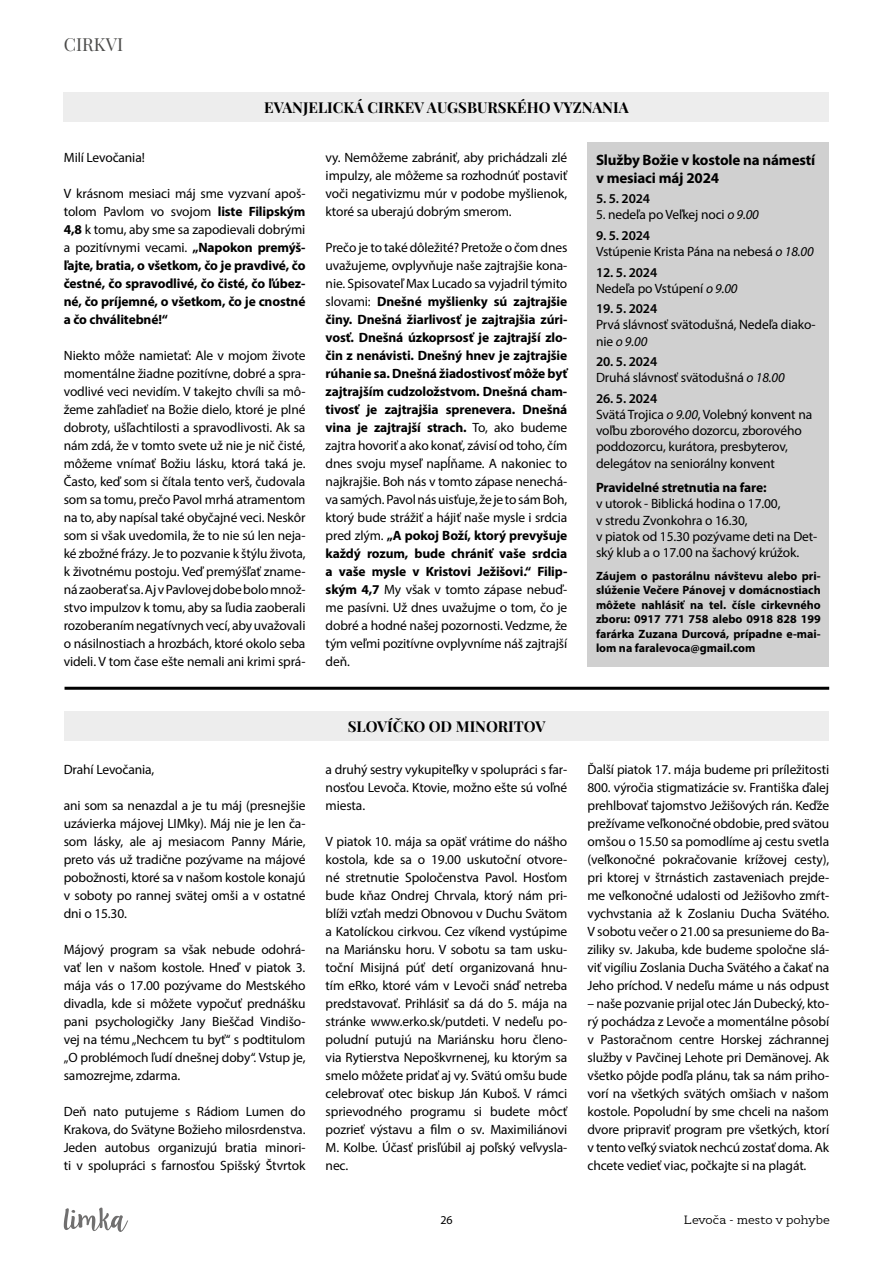
<style>
.page{position:relative;width:893px;height:1263px;background:#fff}
.page>*{position:absolute;margin:0;border:0;box-sizing:border-box;transform-origin:0 0}
.t1{font:18px "Playfair Display";color:#4a4a49}
.t2{font:700 15px "Playfair Display";color:#000}
.t3{font:700 15px/18px "Myriad Pro";letter-spacing:-.01em;color:#000}
.t4{font:13.5px/18px "Myriad Pro";letter-spacing:-.01em;color:#000;text-align:justify}
.t5{font:700 13.5px/18px "Myriad Pro";letter-spacing:-.01em;color:#000;text-align:justify}
.t6{font:600 13.5px "Myriad Pro";letter-spacing:-.01em;color:#000}
.t7{font:700 12px/14.4px "Myriad Pro";color:#000;text-align:justify}
.t8{font:12px "Cyntho Slab Pro";color:#000}
.t9{font:12px "Myriad Pro";color:#000}
.s1{font-style:italic}
.s2{font-weight:600}
.s3{font-weight:700}
.s4{font-weight:400}
</style>
<div class="page">
<div style="left:64px;top:92px;width:765px;height:29px;background:#ededed"></div>
<div style="left:587px;top:142px;width:242px;height:524px;background:#d0d0d0"></div>
<div style="left:65px;top:712px;width:764px;height:29px;background:#ededed"></div>
<hr style="left:65px;top:687px;width:764px;height:3px;background:#000">
<svg style="left:64px;top:1207px;width:64px;height:25px"></svg>
<h1 class="t1" style="left:64px;top:30px;width:61px">CIRKVI</h1>
<p class="t2" style="left:264px;top:95px;width:366px">EVANJELICKÁ CIRKEV AUGSBURSKÉHO VYZNANIA</p>
<p class="t3" style="left:596px;top:150px;width:221px">Služby Božie v kostole na námestí v mesiaci máj 2024</p>
<p class="t6" style="left:596px;top:190px;width:56px">5. 5. 2024</p>
<p class="t4" style="left:596px;top:206px;width:164px">5. nedeľa po Veľkej noci <span class="s1">o 9.00</span></p>
<p class="t4" style="left:596px;top:227px;width:219px;line-height:16.2px"><span class="s2">9. 5. 2024<br></span>Vstúpenie Krista Pána na nebesá <span class="s1">o 18.00</span></p>
<p class="t4" style="left:596px;top:264px;width:143px;line-height:16.2px"><span class="s2">12. 5. 2024<br></span>Nedeľa po Vstúpení <span class="s1">o 9.00</span></p>
<p class="t6" style="left:596px;top:300px;width:63px">19. 5. 2024</p>
<p class="t4" style="left:596px;top:317px;width:221px;line-height:16.2px">Prvá slávnosť svätodušná, Nedeľa diako&shy;nie <span class="s1">o 9.00</span></p>
<p class="t4" style="left:596px;top:353px;width:190px;line-height:16.2px"><span class="s2">20. 5. 2024<br></span>Druhá slávnosť svätodušná <span class="s1">o 18.00</span></p>
<p class="t4" style="left:596px;top:390px;width:218px;line-height:16.2px;text-align:left"><span class="s2">26. 5. 2024<br></span>Svätá Trojica <span class="s1">o 9.00</span>, Volebný konvent na voľbu zborového dozorcu, zborového poddozorcu, kurátora, presbyterov, delegátov na seniorálny konvent</p>
<p class="t5" style="left:596px;top:478px;width:172px">Pravidelné stretnutia na fare:</p>
<p class="t4" style="left:596px;top:496px;width:223px;line-height:16.2px;text-align:left">v utorok - Biblická hodina o 17.00,<br>v stredu Zvonkohra o 16.30,<br>v piatok od 15.30 pozývame deti na Det&shy;ský klub a o 17.00 na šachový krúžok.</p>
<p class="t7" style="left:596px;top:568px;width:226px">Záujem o pastorálnu návštevu alebo pri&shy;slúženie Večere Pánovej v domácnostiach môžete nahlásiť na tel. čísle cirkevného zboru: 0917 771 758 alebo 0918 828 199 farárka Zuzana Durcová, prípadne e-mai&shy;lom na faralevoca@gmail.com</p>
<p class="t4" style="left:326px;top:148px;width:243px">vy. Nemôžeme zabrániť, aby prichádzali zlé impulzy, ale môžeme sa rozhodnúť postaviť voči negativizmu múr v podobe myšlienok, ktoré sa uberajú dobrým smerom.</p>
<p class="t4" style="left:326px;top:238px;width:243px">Prečo je to také dôležité? Pretože o čom dnes uvažujeme, ovplyvňuje naše zajtrajšie kona&shy;nie. Spisovateľ Max Lucado sa vyjadril týmito slovami: <span class="s3">Dnešné myšlienky sú zajtrajšie činy. Dnešná žiarlivosť je zajtrajšia zúri&shy;vosť. Dnešná úzkoprsosť je zajtrajší zlo&shy;čin z nenávisti. Dnešný hnev je zajtrajšie rúhanie sa. Dnešná žiadostivosť môže byť zajtrajším cudzoložstvom. Dnešná cham&shy;tivosť je zajtrajšia sprenevera. Dnešná vina je zajtrajší strach.</span> To, ako budeme zajtra hovoriť a ako konať, závisí od toho, čím dnes svoju myseľ napĺňame. A nakoniec to najkrajšie. Boh nás v tomto zápase nenechá&shy;va samých. Pavol nás uisťuje, že je to sám Boh, ktorý bude strážiť a hájiť naše mysle i srdcia pred zlým. <span class="s3">„A pokoj Boží, ktorý prevyšuje každý rozum, bude chrániť vaše srdcia a vaše mysle v Kristovi Ježišovi.“ Filip&shy;ským 4,7</span> My však v tomto zápase nebuď&shy;me pasívni. Už dnes uvažujme o tom, čo je dobré a hodné našej pozornosti. Vedzme, že tým veľmi pozitívne ovplyvníme náš zajtrajší deň.</p>
<p class="t4" style="left:64px;top:148px;width:83px">Milí Levočania!</p>
<p class="t5" style="left:64px;top:184px;width:243px"><span class="s4">V krásnom mesiaci máj sme vyzvaní apoš&shy;tolom Pavlom vo svojom</span> liste Filipským 4,8 <span class="s4">k tomu, aby sme sa zapodievali dobrými a pozitívnymi vecami.</span> „Napokon premýš&shy;ľajte, bratia, o všetkom, čo je pravdivé, čo čestné, čo spravodlivé, čo čisté, čo ľúbez&shy;né, čo príjemné, o všetkom, čo je cnostné a čo chválitebné!“</p>
<p class="t4" style="left:64px;top:346px;width:243px">Niekto môže namietať: Ale v mojom živote momentálne žiadne pozitívne, dobré a spra&shy;vodlivé veci nevidím. V takejto chvíli sa mô&shy;žeme zahľadieť na Božie dielo, ktoré je plné dobroty, ušľachtilosti a spravodlivosti. Ak sa nám zdá, že v tomto svete už nie je nič čisté, môžeme vnímať Božiu lásku, ktorá taká je.<br>Často, keď som si čítala tento verš, čudovala som sa tomu, prečo Pavol mrhá atramentom na to, aby napísal také obyčajné veci. Neskôr som si však uvedomila, že to nie sú len neja&shy;ké zbožné frázy. Je to pozvanie k štýlu života, k životnému postoju. Veď premýšľať zname&shy;ná zaoberať sa. Aj v Pavlovej dobe bolo množ&shy;stvo impulzov k tomu, aby sa ľudia zaoberali rozoberaním negatívnych vecí, aby uvažovali o násilnostiach a hrozbách, ktoré okolo seba videli. V tom čase ešte nemali ani krimi sprá-</p>
<p class="t4" style="left:64px;top:760px;width:92px">Drahí Levočania,</p>
<p class="t4" style="left:64px;top:796px;width:243px">ani som sa nenazdal a je tu máj (presnejšie uzávierka májovej LIMky). Máj nie je len ča&shy;som lásky, ale aj mesiacom Panny Márie, preto vás už tradične pozývame na májové pobožnosti, ktoré sa v našom kostole konajú v soboty po rannej svätej omši a v ostatné dni o 15.30.</p>
<p class="t4" style="left:64px;top:940px;width:243px">Májový program sa však nebude odohrá&shy;vať len v našom kostole. Hneď v piatok 3. mája vás o 17.00 pozývame do Mestského divadla, kde si môžete vypočuť prednášku pani psychologičky Jany Bieščad Vindišo&shy;vej na tému „Nechcem tu byť“ s podtitulom „O problémoch ľudí dnešnej doby“. Vstup je, samozrejme, zdarma.</p>
<p class="t4" style="left:64px;top:1102px;width:243px">Deň nato putujeme s Rádiom Lumen do Krakova, do Svätyne Božieho milosrdenstva.<br>Jeden autobus organizujú bratia minori&shy;ti v spolupráci s farnosťou Spišský Štvrtok</p>
<p class="t2" style="left:348px;top:714px;width:199px">SLOVÍČKO OD MINORITOV</p>
<p class="t4" style="left:326px;top:760px;width:243px">a druhý sestry vykupiteľky v spolupráci s far&shy;nosťou Levoča. Ktovie, možno ešte sú voľné miesta.</p>
<p class="t4" style="left:326px;top:832px;width:243px">V piatok 10. mája sa opäť vrátime do nášho kostola, kde sa o 19.00 uskutoční otvore&shy;né stretnutie Spoločenstva Pavol. Hosťom bude kňaz Ondrej Chrvala, ktorý nám pri&shy;blíži vzťah medzi Obnovou v Duchu Svätom a Katolíckou cirkvou. Cez víkend vystúpime na Mariánsku horu. V sobotu sa tam usku&shy;toční Misijná púť detí organizovaná hnu&shy;tím eRko, ktoré vám v Levoči snáď netreba predstavovať. Prihlásiť sa dá do 5. mája na stránke www.erko.sk/putdeti. V nedeľu po&shy;poludní putujú na Mariánsku horu členo&shy;via Rytierstva Nepoškvrnenej, ku ktorým sa smelo môžete pridať aj vy. Svätú omšu bude celebrovať otec biskup Ján Kuboš. V rámci sprievodného programu si budete môcť pozrieť výstavu a lm o sv. Maximiliánovi M. Kolbe. Účasť prisľúbil aj poľský veľvysla&shy;nec.</p>
<p class="t9" style="left:440px;top:1213px;width:14px">26</p>
<p class="t4" style="left:587px;top:760px;width:243px">Ďalší piatok 17. mája budeme pri príležitosti 800. výročia stigmatizácie sv. Františka ďalej prehlbovať tajomstvo Ježišových rán. Keďže prežívame veľkonočné obdobie, pred svätou omšou o 15.50 sa pomodlíme aj cestu svetla (veľkonočné pokračovanie krížovej cesty), pri ktorej v štrnástich zastaveniach prejde&shy;me veľkonočné udalosti od Ježišovho zmŕt&shy;vychvstania až k Zoslaniu Ducha Svätého.<br>V sobotu večer o 21.00 sa presunieme do Ba&shy;ziliky sv. Jakuba, kde budeme spoločne slá&shy;viť vigíliu Zoslania Ducha Svätého a čakať na Jeho príchod. V nedeľu máme u nás odpust</p>
<p class="t4" style="left:587px;top:994px;width:243px">– naše pozvanie prijal otec Ján Dubecký, kto&shy;rý pochádza z Levoče a momentálne pôsobí v Pastoračnom centre Horskej záchrannej služby v Pavčinej Lehote pri Demänovej. Ak všetko pôjde podľa plánu, tak sa nám priho&shy;vorí na všetkých svätých omšiach v našom kostole. Popoludní by sme chceli na našom dvore pripraviť program pre všetkých, ktorí v tento veľký sviatok nechcú zostať doma. Ak chcete vedieť viac, počkajte si na plagát.</p>
<p class="t8" style="left:684px;top:1212px;width:147px">Levoča - mesto v pohybe</p>
</div>
